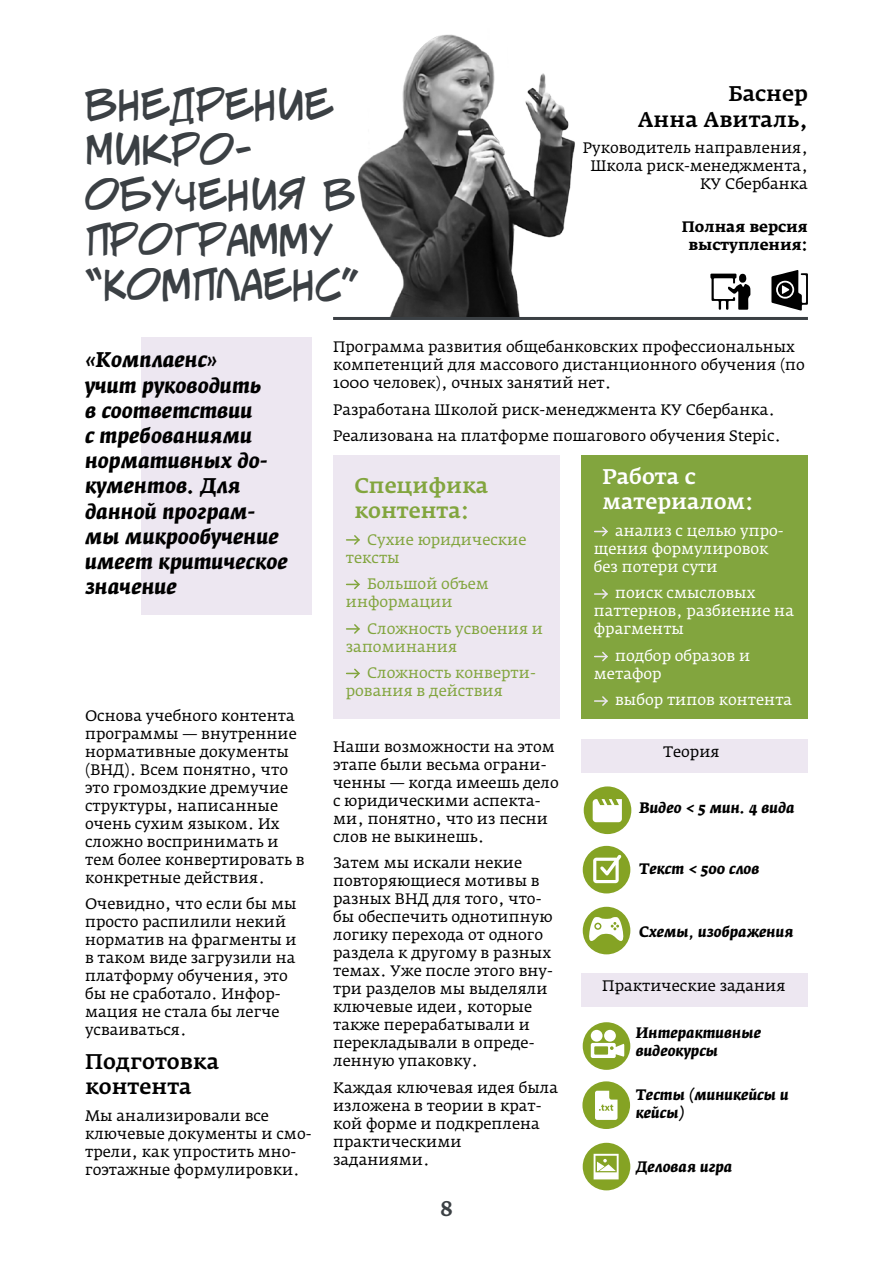
<style>
.page{position:relative;width:893px;height:1263px;background:#fff}
.page>*{position:absolute;margin:0;border:0;box-sizing:border-box;transform-origin:0 0}
.t1{font:39px/45px "BOM Gcom Jeff Campbell";letter-spacing:.01em;color:#3b4044}
.t2{font:italic 700 21px/25.2px "Fedra Serif A Pro";color:#000}
.t3{font:500 21px/25.2px "Fedra Serif A Pro";color:#000}
.t4{font:500 21px/25.2px "Fedra Serif A Pro";color:#82a53e}
.t5{font:500 21px/25.2px "Fedra Serif A Pro";color:#fff}
.t6{font:500 21px "Fedra Serif A Pro";color:#3b4044}
.t7{font:15px/18px "Fedra Serif A Pro";color:#000}
.t8{font:15px/18px "Fedra Serif A Pro";color:#fff}
.t9{font:15px/18px "Fedra Serif A Pro";color:#82a53e}
.t10{font:italic 700 15px/18px "Fedra Serif A Pro";color:#000}
.t11{font:700 15px/18px "Fedra Serif A Pro";color:#000;text-align:center}
</style>
<div class="page">
<img style="left:358px;top:34px;width:217px;height:283px">
<hr style="left:333px;top:317px;width:475px;height:3px;background:#3b4044">
<div style="left:142px;top:337px;width:170px;height:277px;background:#ede7f1"></div>
<div style="left:333px;top:455px;width:227px;height:263px;background:#ede7f1"></div>
<svg style="left:347px;top:535px;width:13px;height:10px"></svg>
<svg style="left:347px;top:579px;width:13px;height:11px"></svg>
<svg style="left:347px;top:624px;width:13px;height:10px"></svg>
<svg style="left:347px;top:668px;width:13px;height:11px"></svg>
<div style="left:581px;top:455px;width:227px;height:263px;background:#82a53e"></div>
<svg style="left:595px;top:526px;width:13px;height:11px"></svg>
<svg style="left:595px;top:589px;width:13px;height:10px"></svg>
<svg style="left:595px;top:651px;width:13px;height:11px"></svg>
<svg style="left:595px;top:696px;width:13px;height:10px"></svg>
<div style="left:581px;top:739px;width:227px;height:34px;background:#ede7f1"></div>
<svg style="left:584px;top:786px;width:47px;height:48px"></svg>
<svg style="left:583px;top:846px;width:47px;height:47px"></svg>
<svg style="left:583px;top:907px;width:47px;height:47px"></svg>
<div style="left:581px;top:974px;width:227px;height:33px;background:#ede7f1"></div>
<svg style="left:583px;top:1022px;width:47px;height:48px"></svg>
<svg style="left:582px;top:1081px;width:48px;height:48px"></svg>
<svg style="left:583px;top:1143px;width:47px;height:47px"></svg>
<svg style="left:710px;top:273px;width:41px;height:37px"></svg>
<svg style="left:771px;top:270px;width:37px;height:41px"></svg>
<h1 class="t1" style="left:85px;top:83px;width:276px">внедрение<br>Микро&shy;обучения в программу “Комплаенс”</h1>
<h2 class="t3" style="left:638px;top:81px;width:172px;text-align:right">Баснер<br>Анна Авиталь,</h2>
<p class="t7" style="left:583px;top:139px;width:227px;text-align:right">Руководитель направления,<br>Школа риск-менеджмента,<br>КУ Сбербанка</p>
<p class="t11" style="left:682px;top:218px;width:128px">Полная версия выступления:</p>
<h2 class="t2" style="left:85px;top:347px;width:204px">«Комплаенс»<br>учит руководить<br>в соответствии<br>с требованиями нормативных до&shy;кументов. Для данной програм&shy;мы микрообучение имеет критическое значение</h2>
<p class="t7" style="left:85px;top:706px;width:221px">Основа учебного контента программы — внутренние нормативные документы (ВНД). Всем понятно, что это громоздкие дремучие структуры, написанные очень сухим языком. Их сложно воспринимать и тем более конвертировать в конкретные действия.</p>
<p class="t7" style="left:85px;top:895px;width:213px">Очевидно, что если бы мы просто распилили некий норматив на фрагменты и в таком виде загрузили на платформу обучения, это бы не сработало. Инфор&shy;мация не стала бы легче усваиваться.</p>
<h2 class="t3" style="left:85px;top:1049px;width:136px">Подготовка контента</h2>
<p class="t7" style="left:85px;top:1106px;width:228px">Мы анализировали все ключевые документы и смо&shy;трели, как упростить мно&shy;гоэтажные формулировки.</p>
<p class="t7" style="left:333px;top:338px;width:473px">Программа развития общебанковских профессиональных компетенций для массового дистанционного обучения (по<br>1000 человек), очных занятий нет.</p>
<p class="t7" style="left:333px;top:396px;width:450px;line-height:26.5px">Разработана Школой риск-менеджмента КУ Сбербанка.<br>Реализована на платформе пошагового обучения Stepic.</p>
<h2 class="t4" style="left:354px;top:473px;width:136px">Специфика контента:</h2>
<p class="t9" style="left:346px;top:531px;width:182px;text-indent:21px">Сухие юридические тексты</p>
<p class="t9" style="left:346px;top:575px;width:145px;text-indent:21px">Большой объем информации</p>
<p class="t9" style="left:346px;top:620px;width:199px;text-indent:21px">Сложность усвоения и запоминания</p>
<p class="t9" style="left:346px;top:664px;width:192px;text-indent:21px">Сложность конверти&shy;рования в действия</p>
<h2 class="t5" style="left:602px;top:464px;width:153px">Работа с материалом:</h2>
<p class="t8" style="left:594px;top:522px;width:191px;text-indent:21px">анализ с целью упро&shy;щения формулировок без потери сути</p>
<p class="t8" style="left:594px;top:584px;width:202px;text-indent:21px">поиск смысловых паттернов, разбиение на фрагменты</p>
<p class="t8" style="left:594px;top:647px;width:158px;text-indent:21px">подбор образов и метафор</p>
<p class="t8" style="left:615px;top:691px;width:179px">выбор типов контента</p>
<p class="t7" style="left:664px;top:742px;width:58px">Теория</p>
<p class="t7" style="left:333px;top:737px;width:227px">Наши возможности на этом этапе были весьма ограни&shy;ченны — когда имеешь дело с юридическими аспекта&shy;ми, понятно, что из песни слов не выкинешь.</p>
<p class="t7" style="left:333px;top:854px;width:221px">Затем мы искали некие повторяющиеся мотивы в разных ВНД для того, что&shy;бы обеспечить однотипную логику перехода от одного раздела к другому в разных темах. Уже после этого вну&shy;три разделов мы выделяли ключевые идеи, которые также перерабатывали и перекладывали в опреде&shy;ленную упаковку.</p>
<p class="t7" style="left:333px;top:1078px;width:227px">Каждая ключевая идея была изложена в теории в крат&shy;кой форме и подкреплена практическими заданиями.</p>
<p class="t10" style="left:639px;top:798px;width:157px">Видео &lt; 5 мин. 4 вида</p>
<p class="t10" style="left:639px;top:860px;width:122px">Текст &lt; 500 слов</p>
<p class="t10" style="left:639px;top:923px;width:156px">Схемы, изображения</p>
<p class="t7" style="left:602px;top:977px;width:185px">Практические задания</p>
<p class="t10" style="left:636px;top:1023px;width:127px">Интерактивные видеокурсы</p>
<p class="t10" style="left:636px;top:1085px;width:155px">Тесты (миникейсы и кейсы)</p>
<p class="t10" style="left:636px;top:1157px;width:98px">Деловая игра</p>
<h2 class="t6" style="left:440px;top:1195px;width:14px">8</h2>
</div>
